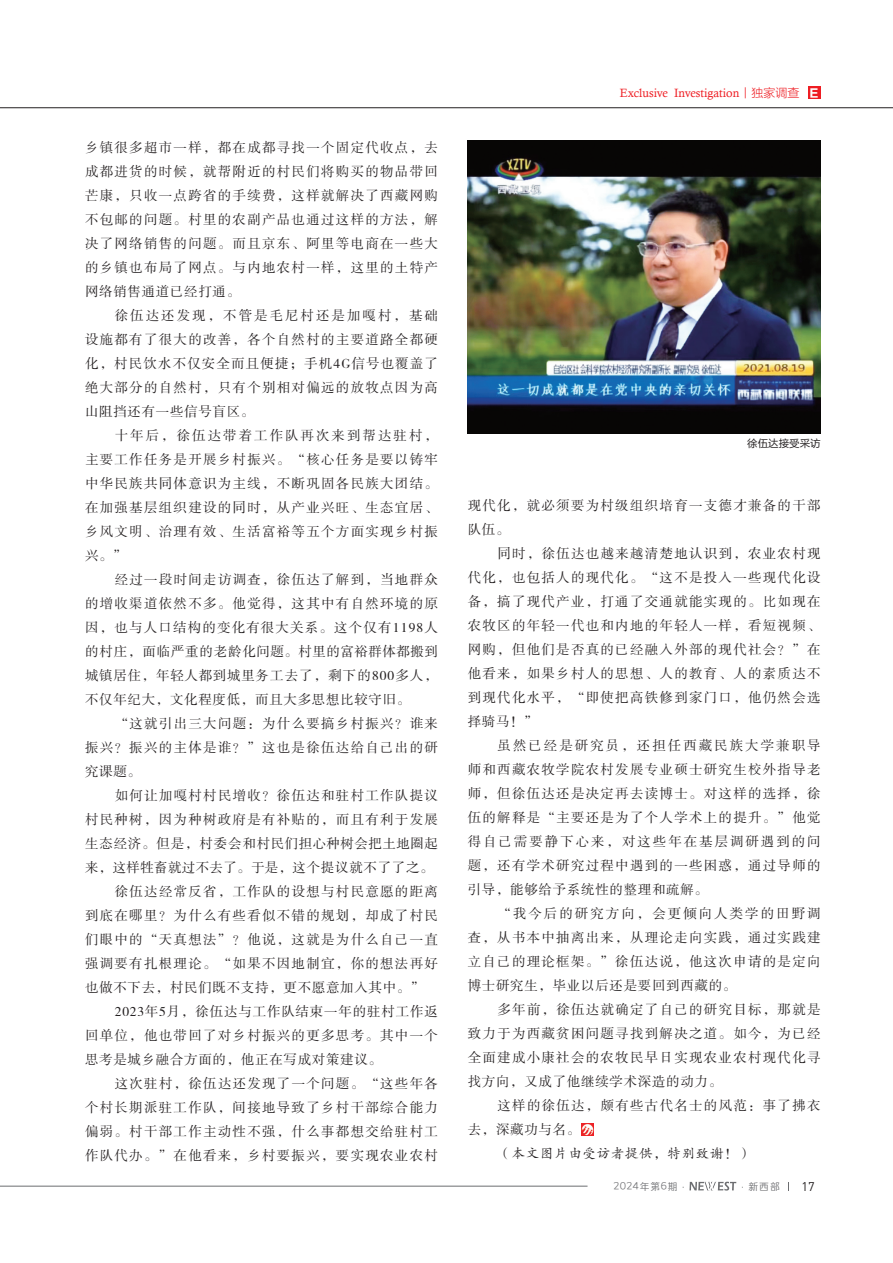
<style>
.page{position:relative;width:893px;height:1263px;background:#fff}
.page>*{position:absolute;margin:0;border:0;box-sizing:border-box;transform-origin:0 0}
.t1{font:13.5px/24px "FZSSK GBK1 0";letter-spacing:.095em;color:#231f20;text-align:justify}
.t2{font:13.5px "FZSSK GBK1 0";letter-spacing:.05em;color:#231f20}
.t3{font:13.5px "FZSSK GBK1 0";letter-spacing:.035em;color:#231f20}
.t4{font:13.5px "FZSSK GBK1 0";letter-spacing:.025em;color:#231f20}
.t5{font:13.5px "FZSSK GBK1 0";letter-spacing:.06em;color:#231f20}
.t6{font:13.5px "FZKTK GBK1 0";letter-spacing:.05em;color:#231f20}
.t7{font:12.45px "DIN";color:#231f20}
.t8{font:12px "Calisto";color:#ee1d23}
.t9{font:10.5px "FZLTHK GBK1 0";color:#231f20}
.t10{font:9.75px "Loong Flash Sans GB Regular";letter-spacing:.1em;color:#6c6d70}
.s1{font-family:"FZLTXHK GBK1 0"}
.s2{font-family:"FZLTDHK GBK1 0";font-size:11.4px;color:#fff}
</style>
<div class="page">
<hr style="left:0;top:1186px;width:587px;height:1px;background:#6c6d70">
<svg style="left:689px;top:1182px;width:47px;height:8px"></svg>
<hr style="left:0;top:107px;width:893px;height:1px;background:#231f20">
<svg style="left:581px;top:1123px;width:12px;height:12px"></svg>
<div style="left:808px;top:87px;width:13px;height:12px;background:#ee1d23"></div>
<img style="left:468px;top:140px;width:353px;height:294px">
<p class="t1" style="left:85px;top:136px;width:354px">乡镇很多超市一样，都在成都寻找一个固定代收点，去成都进货的时候，就帮附近的村民们将购买的物品带回芒康，只收一点跨省的手续费，这样就解决了西藏网购不包邮的问题。村里的农副产品也通过这样的方法，解决了网络销售的问题。而且京东、阿里等电商在一些大的乡镇也布局了网点。与内地农村一样，这里的土特产网络销售通道已经打通。</p>
<p class="t1" style="left:85px;top:304px;width:354px;text-indent:30px">徐伍达还发现，不管是毛尼村还是加嘎村，基础设施都有了很大的改善，各个自然村的主要道路全都硬化，村民饮水不仅安全而且便捷；手机4G信号也覆盖了绝大部分的自然村，只有个别相对偏远的放牧点因为高山阻挡还有一些信号盲区。</p>
<p class="t1" style="left:85px;top:424px;width:354px;text-indent:30px">十年后，徐伍达带着工作队再次来到帮达驻村，主要工作任务是开展乡村振兴。“核心任务是要以铸牢中华民族共同体意识为主线，不断巩固各民族大团结。在加强基层组织建设的同时，从产业兴旺、生态宜居、乡风文明、治理有效、生活富裕等五个方面实现乡村振兴。”</p>
<p class="t1" style="left:85px;top:568px;width:354px;text-indent:30px">经过一段时间走访调查，徐伍达了解到，当地群众的增收渠道依然不多。他觉得，这其中有自然环境的原因，也与人口结构的变化有很大关系。这个仅有1198人的村庄，面临严重的老龄化问题。村里的富裕群体都搬到城镇居住，年轻人都到城里务工去了，剩下的800多人，不仅年纪大，文化程度低，而且大多思想比较守旧。</p>
<p class="t1" style="left:85px;top:712px;width:354px;text-indent:30px">“这就引出三大问题：为什么要搞乡村振兴？谁来振兴？振兴的主体是谁？”这也是徐伍达给自己出的研究课题。</p>
<p class="t1" style="left:115px;top:784px;width:325px">如何让加嘎村村民增收？徐伍达和驻村工作队提议</p>
<p class="t1" style="left:85px;top:808px;width:354px">村民种树，因为种树政府是有补贴的，而且有利于发展</p>
<p class="t3" style="left:85px;top:836px;width:354px">生态经济。但是，村委会和村民们担心种树会把土地圈起</p>
<p class="t4" style="left:85px;top:860px;width:350px">来，这样牲畜就过不去了。于是，这个提议就不了了之。</p>
<p class="t1" style="left:115px;top:880px;width:325px">徐伍达经常反省，工作队的设想与村民意愿的距离</p>
<p class="t1" style="left:85px;top:904px;width:354px">到底在哪里？为什么有些看似不错的规划，却成了村民</p>
<p class="t1" style="left:85px;top:928px;width:354px">们眼中的“天真想法”？他说，这就是为什么自己一直</p>
<p class="t1" style="left:85px;top:952px;width:354px">强调要有扎根理论。“如果不因地制宜，你的想法再好</p>
<p class="t2" style="left:85px;top:980px;width:341px">也做不下去，村民们既不支持，更不愿意加入其中。”</p>
<p class="t5" style="left:115px;top:1004px;width:325px">2023年5月，徐伍达与工作队结束一年的驻村工作返</p>
<p class="t1" style="left:85px;top:1024px;width:354px">回单位，他也带回了对乡村振兴的更多思考。其中一个</p>
<p class="t2" style="left:85px;top:1052px;width:298px">思考是城乡融合方面的，他正在写成对策建议。</p>
<p class="t1" style="left:115px;top:1072px;width:325px">这次驻村，徐伍达还发现了一个问题。“这些年各</p>
<p class="t1" style="left:85px;top:1096px;width:354px">个村长期派驻工作队，间接地导致了乡村干部综合能力</p>
<p class="t1" style="left:85px;top:1120px;width:354px">偏弱。村干部工作主动性不强，什么事都想交给驻村工</p>
<p class="t1" style="left:85px;top:1144px;width:354px">作队代办。”在他看来，乡村要振兴，要实现农业农村</p>
<p class="t8" style="left:620px;top:86px;width:201px">Exclusive Investigation<span class="s1">丨独家调查</span> <span class="s2">Ｅ</span></p>
<p class="t9" style="left:747px;top:438px;width:75px">徐伍达接受采访</p>
<p class="t1" style="left:468px;top:494px;width:354px">现代化，就必须要为村级组织培育一支德才兼备的干部队伍。</p>
<p class="t1" style="left:468px;top:542px;width:354px;text-indent:30px">同时，徐伍达也越来越清楚地认识到，农业农村现代化，也包括人的现代化。“这不是投入一些现代化设备，搞了现代产业，打通了交通就能实现的。比如现在农牧区的年轻一代也和内地的年轻人一样，看短视频、网购，但他们是否真的已经融入外部的现代社会？”在他看来，如果乡村人的思想、人的教育、人的素质达不到现代化水平，“即使把高铁修到家门口，他仍然会选择骑马！”</p>
<p class="t1" style="left:468px;top:734px;width:354px;text-indent:30px">虽然已经是研究员，还担任西藏民族大学兼职导师和西藏农牧学院农村发展专业硕士研究生校外指导老师，但徐伍达还是决定再去读博士。对这样的选择，徐伍的解释是“主要还是为了个人学术上的提升。”他觉得自己需要静下心来，对这些年在基层调研遇到的问题，还有学术研究过程中遇到的一些困惑，通过导师的引导，能够给予系统性的整理和疏解。</p>
<p class="t1" style="left:468px;top:902px;width:354px;text-indent:30px">“我今后的研究方向，会更倾向人类学的田野调查，从书本中抽离出来，从理论走向实践，通过实践建立自己的理论框架。”徐伍达说，他这次申请的是定向博士研究生，毕业以后还是要回到西藏的。</p>
<p class="t1" style="left:468px;top:998px;width:354px;text-indent:30px">多年前，徐伍达就确定了自己的研究目标，那就是致力于为西藏贫困问题寻找到解决之道。如今，为已经全面建成小康社会的农牧民早日实现农业农村现代化寻找方向，又成了他继续学术深造的动力。</p>
<p class="t1" style="left:468px;top:1094px;width:354px;text-indent:30px">这样的徐伍达，颇有些古代名士的风范：事了拂衣去，深藏功与名。</p>
<p class="t6" style="left:497px;top:1146px;width:256px">（本文图片由受访者提供，特别致谢！）</p>
<p class="t10" style="left:614px;top:1181px;width:168px">2024年第6期·　　　　 ·新西部</p>
<p class="t7" style="left:801px;top:1178px;width:13px">17</p>
</div>
